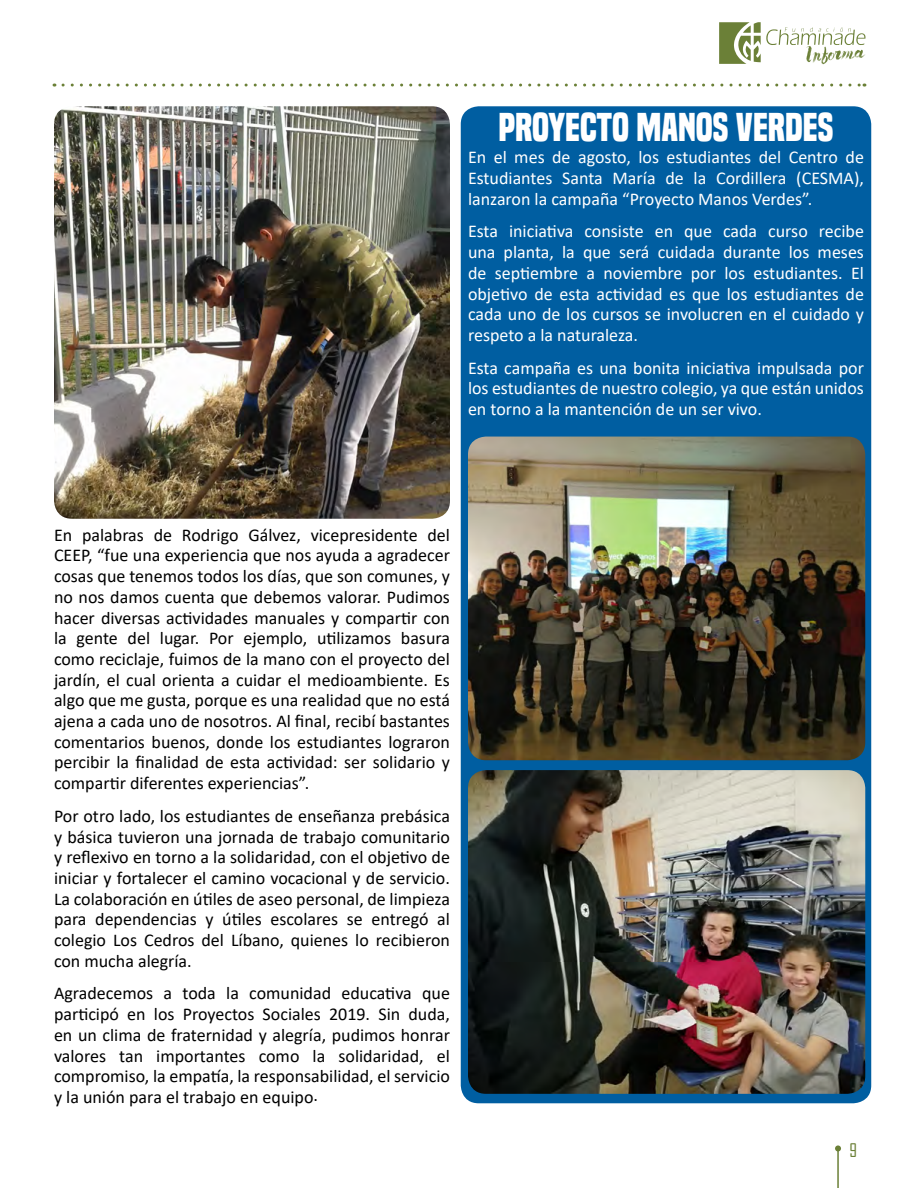
<style>
.page{position:relative;width:918px;height:1188px;background:#fff}
.page>*{position:absolute;margin:0;border:0;box-sizing:border-box;transform-origin:0 0}
.t1{font:700 37.5px "Built Titling Rg";color:#fff}
.t2{font:18px/20.7px "Calibri";color:#000;text-align:justify}
.t3{font:18px/20.7px "Calibri";color:#fff;text-align:justify}
.t4{font:18px "Agency FB";color:#6b8037}
</style>
<div class="page">
<img style="left:54px;top:106px;width:396px;height:413px">
<div style="left:461px;top:106px;width:410px;height:997px;background:#005ea1;border-radius:18px"></div>
<img style="left:468px;top:437px;width:397px;height:323px">
<img style="left:468px;top:770px;width:397px;height:324px">
<hr style="left:837px;top:1148px;width:2px;height:40px;background:#6b8037">
<svg style="left:835px;top:1145px;width:6px;height:6px"></svg>
<svg style="left:63px;top:84px;width:802px;height:3px"></svg>
<svg style="left:719px;top:22px;width:147px;height:42px"></svg>
<h1 class="t1" style="left:498px;top:105px;width:337px">PROYECTO MANOS VERDES</h1>
<p class="t3" style="left:468px;top:147px;width:398px">En el mes de agosto, los estudiantes del Centro de Estudiantes Santa María de la Cordillera (CESMA), lanzaron la campaña “Proyecto Manos Verdes”.</p>
<p class="t3" style="left:468px;top:221px;width:398px">Esta iniciativa consiste en que cada curso recibe una planta, la que será cuidada durante los meses de septiembre a noviembre por los estudiantes. El objetivo de esta actividad es que los estudiantes de cada uno de los cursos se involucren en el cuidado y respeto a la naturaleza.</p>
<p class="t3" style="left:468px;top:357px;width:397px">Esta campaña es una bonita iniciativa impulsada por los estudiantes de nuestro colegio, ya que están unidos en torno a la mantención de un ser vivo.</p>
<p class="t2" style="left:54px;top:524px;width:398px">En palabras de Rodrigo Gálvez, vicepresidente del CEEP, “fue una experiencia que nos ayuda a agradecer cosas que tenemos todos los días, que son comunes, y no nos damos cuenta que debemos valorar. Pudimos hacer diversas actividades manuales y compartir con la gente del lugar. Por ejemplo, utilizamos basura como reciclaje, fuimos de la mano con el proyecto del jardín, el cual orienta a cuidar el medioambiente. Es algo que me gusta, porque es una realidad que no está ajena a cada uno de nosotros. Al final, recibí bastantes comentarios buenos, donde los estudiantes lograron percibir la finalidad de esta actividad: ser solidario y compartir diferentes experiencias”.</p>
<p class="t2" style="left:54px;top:805px;width:398px">Por otro lado, los estudiantes de enseñanza prebásica y básica tuvieron una jornada de trabajo comunitario y reflexivo en torno a la solidaridad, con el objetivo de iniciar y fortalecer el camino vocacional y de servicio.<br>La colaboración en útiles de aseo personal, de limpieza para dependencias y útiles escolares se entregó al colegio Los Cedros del Líbano, quienes lo recibieron con mucha alegría.</p>
<p class="t2" style="left:54px;top:983px;width:398px">Agradecemos a toda la comunidad educativa que participó en los Proyectos Sociales 2019. Sin duda, en un clima de fraternidad y alegría, pudimos honrar valores tan importantes como la solidaridad, el compromiso, la empatía, la responsabilidad, el servicio y la unión para el trabajo en equipo.</p>
<p class="t4" style="left:849px;top:1139px;width:9px">9</p>
</div>
